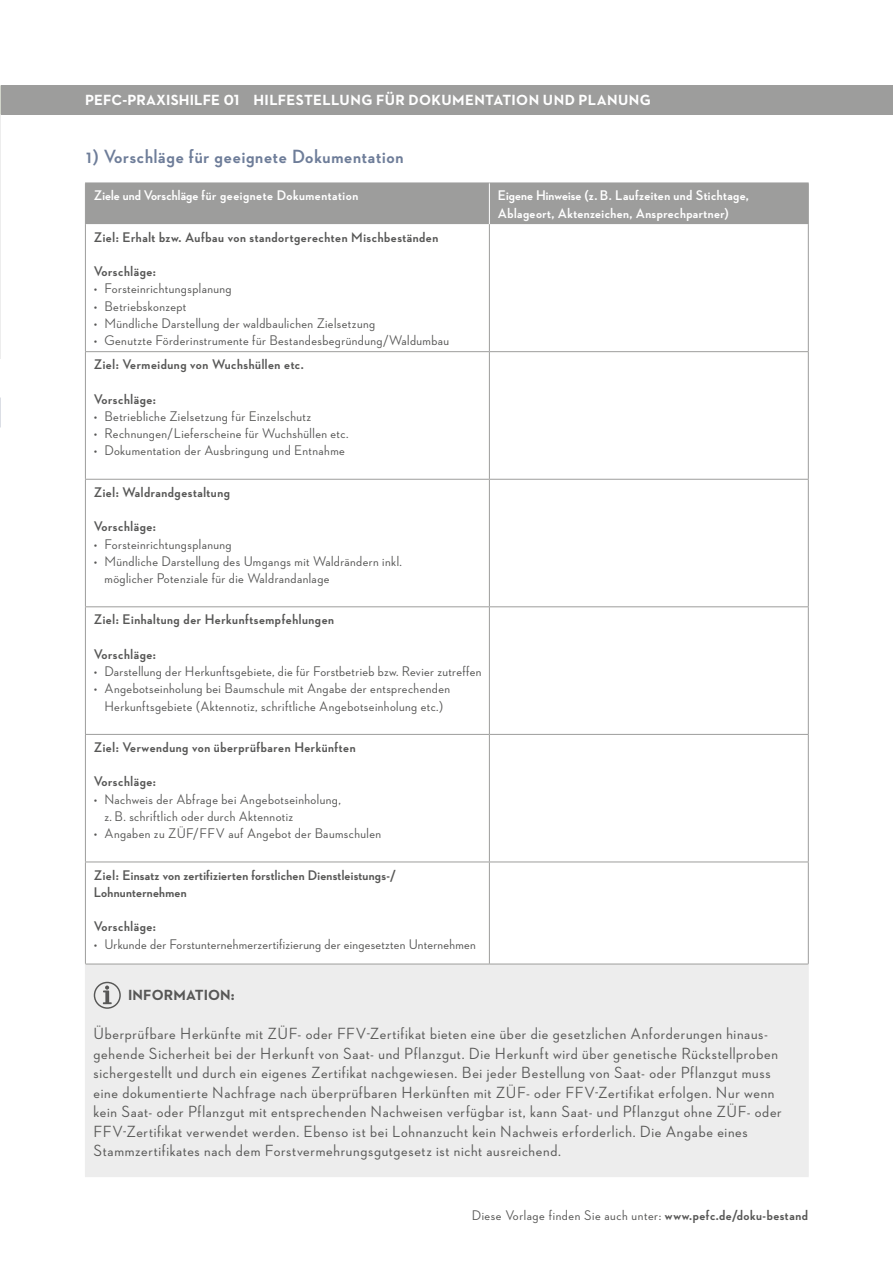
<style>
.page{position:relative;width:893px;height:1263px;background:#fff}
.page>*{position:absolute;margin:0;border:0;box-sizing:border-box;transform-origin:0 0}
.t1{font:700 19.5px "Neutraface 2 Display";letter-spacing:.04em;color:#6e7d99}
.t2{font:500 16.5px/19.5px "Neutraface 2 Display";letter-spacing:.04em;color:#575756}
.t3{font:700 15px "Neutraface 2 Text";letter-spacing:.015em;color:#fff}
.t4{font:700 15px "Neutraface 2 Text";letter-spacing:.01em;color:#575756}
.t5{font:500 14.25px/17.2px "Neutraface 2 Display";letter-spacing:.03em;color:#575756}
.t6{font:700 14.25px "Neutraface 2 Display";letter-spacing:.04em;color:#575756}
.t7{font:700 14.25px/17.2px "Neutraface 2 Display";letter-spacing:.03em;color:#fff}
.t8{font:700 14.25px/17.2px "Neutraface 2 Display";letter-spacing:.02em;color:#575756}
.s1{font-weight:700}
</style>
<div class="page">
<div style="left:86px;top:184px;width:722px;height:40px;background:#9d9d9c"></div>
<div style="left:85px;top:964px;width:723px;height:213px;background:#ededed"></div>
<hr style="left:489px;top:224px;width:1px;height:127px;background:#9d9d9c">
<hr style="left:85px;top:351px;width:404px;height:1px;background:#9d9d9c">
<hr style="left:489px;top:351px;width:320px;height:1px;background:#9d9d9c">
<hr style="left:489px;top:352px;width:1px;height:127px;background:#9d9d9c">
<hr style="left:85px;top:479px;width:404px;height:1px;background:#9d9d9c">
<hr style="left:489px;top:479px;width:320px;height:1px;background:#9d9d9c">
<hr style="left:489px;top:480px;width:1px;height:126px;background:#9d9d9c">
<hr style="left:85px;top:606px;width:404px;height:1px;background:#9d9d9c">
<hr style="left:489px;top:606px;width:320px;height:1px;background:#9d9d9c">
<hr style="left:489px;top:607px;width:1px;height:127px;background:#9d9d9c">
<hr style="left:85px;top:734px;width:404px;height:1px;background:#9d9d9c">
<hr style="left:489px;top:734px;width:320px;height:1px;background:#9d9d9c">
<hr style="left:489px;top:735px;width:1px;height:126px;background:#9d9d9c">
<hr style="left:85px;top:861px;width:404px;height:1px;background:#9d9d9c">
<hr style="left:489px;top:861px;width:320px;height:1px;background:#9d9d9c">
<hr style="left:489px;top:862px;width:1px;height:102px;background:#9d9d9c">
<hr style="left:85px;top:183px;width:404px;height:1px;background:#9d9d9c">
<hr style="left:85px;top:183px;width:1px;height:41px;background:#9d9d9c">
<hr style="left:489px;top:183px;width:320px;height:1px;background:#9d9d9c">
<hr style="left:808px;top:183px;width:1px;height:41px;background:#9d9d9c">
<hr style="left:85px;top:224px;width:1px;height:127px;background:#9d9d9c">
<hr style="left:808px;top:224px;width:1px;height:127px;background:#9d9d9c">
<hr style="left:85px;top:352px;width:1px;height:127px;background:#9d9d9c">
<hr style="left:808px;top:352px;width:1px;height:127px;background:#9d9d9c">
<hr style="left:85px;top:480px;width:1px;height:126px;background:#9d9d9c">
<hr style="left:808px;top:480px;width:1px;height:126px;background:#9d9d9c">
<hr style="left:85px;top:607px;width:1px;height:127px;background:#9d9d9c">
<hr style="left:808px;top:607px;width:1px;height:127px;background:#9d9d9c">
<hr style="left:85px;top:735px;width:1px;height:126px;background:#9d9d9c">
<hr style="left:808px;top:735px;width:1px;height:126px;background:#9d9d9c">
<hr style="left:85px;top:862px;width:1px;height:102px;background:#9d9d9c">
<hr style="left:808px;top:862px;width:1px;height:102px;background:#9d9d9c">
<hr style="left:85px;top:964px;width:404px;height:1px;background:#9d9d9c">
<hr style="left:489px;top:964px;width:320px;height:1px;background:#9d9d9c">
<hr style="left:85px;top:964px;width:1px;height:212px;background:#ededed">
<hr style="left:808px;top:964px;width:1px;height:212px;background:#ededed">
<hr style="left:489px;top:1176px;width:320px;height:1px;background:#ededed">
<hr style="left:489px;top:183px;width:1px;height:41px;background:#fff">
<div style="left:0;top:85px;width:893px;height:30px;background:#9d9d9c"></div>
<div style="left:94px;top:982px;width:27px;height:27px;border:1px solid #575756;border-radius:50%"></div>
<svg style="left:103px;top:985px;width:9px;height:19px"></svg>
<hr style="left:0;top:85px;width:1px;height:273px;background:#ededed">
<p class="t3" style="left:85px;top:90px;width:567px">PEFC-PRAXISHILFE 01 HILFESTELLUNG FÜR DOKUMENTATION UND PLANUNG</p>
<h1 class="t1" style="left:86px;top:145px;width:319px">1) Vorschläge für geeignete Dokumentation</h1>
<p class="t7" style="left:94px;top:187px;width:266px">Ziele und Vorschläge für geeignete Dokumentation</p>
<p class="t7" style="left:498px;top:187px;width:253px">Eigene Hinweise (z. B. Laufzeiten und Stichtage,<br>Ablageort, Aktenzeichen, Ansprechpartner)</p>
<p class="t6" style="left:94px;top:229px;width:346px">Ziel: Erhalt bzw. Aufbau von standortgerechten Mischbeständen</p>
<p class="t6" style="left:94px;top:263px;width:64px">Vorschläge:</p>
<p class="t5" style="left:94px;top:280px;width:139px">• Forsteinrichtungsplanung</p>
<p class="t5" style="left:94px;top:297px;width:94px">• Betriebskonzept</p>
<p class="t5" style="left:94px;top:314px;width:283px">• Mündliche Darstellung der waldbaulichen Zielsetzung</p>
<p class="t5" style="left:94px;top:332px;width:357px">• Genutzte Förderinstrumente für Bestandesbegründung/Waldumbau</p>
<p class="t6" style="left:94px;top:356px;width:211px">Ziel: Vermeidung von Wuchshüllen etc.</p>
<p class="t6" style="left:94px;top:391px;width:64px">Vorschläge:</p>
<p class="t5" style="left:94px;top:408px;width:219px">• Betriebliche Zielsetzung für Einzelschutz</p>
<p class="t5" style="left:94px;top:425px;width:256px">• Rechnungen/Lieferscheine für Wuchshüllen etc.</p>
<p class="t5" style="left:94px;top:442px;width:252px">• Dokumentation der Ausbringung und Entnahme</p>
<p class="t6" style="left:94px;top:484px;width:138px">Ziel: Waldrandgestaltung</p>
<p class="t6" style="left:94px;top:518px;width:64px">Vorschläge:</p>
<p class="t5" style="left:94px;top:535px;width:139px">• Forsteinrichtungsplanung</p>
<p class="t5" style="left:105px;top:552px;width:299px;text-indent:-11px">• Mündliche Darstellung des Umgangs mit Waldrändern inkl. möglicher Potenziale für die Waldrandanlage</p>
<p class="t6" style="left:94px;top:611px;width:242px">Ziel: Einhaltung der Herkunftsempfehlungen</p>
<p class="t6" style="left:94px;top:646px;width:64px">Vorschläge:</p>
<p class="t5" style="left:94px;top:663px;width:389px">• Darstellung der Herkunftsgebiete, die für Forstbetrieb bzw. Revier zutreffen</p>
<p class="t5" style="left:94px;top:680px;width:358px;text-align:center">• Angebotseinholung bei Baumschule mit Angabe der entsprechenden<br>Herkunftsgebiete (Aktennotiz, schriftliche Angebotseinholung etc.)</p>
<p class="t6" style="left:94px;top:739px;width:263px">Ziel: Verwendung von überprüfbaren Herkünften</p>
<p class="t6" style="left:94px;top:774px;width:64px">Vorschläge:</p>
<p class="t5" style="left:104px;top:790px;width:238px;text-indent:-11px">• Nachweis der Abfrage bei Angebotseinholung, z. B. schriftlich oder durch Aktennotiz</p>
<p class="t5" style="left:94px;top:825px;width:289px">• Angaben zu ZÜF/FFV auf Angebot der Baumschulen</p>
<p class="t8" style="left:94px;top:866px;width:304px">Ziel: Einsatz von zertifizierten forstlichen Dienstleistungs-/<br>Lohnunternehmen</p>
<p class="t6" style="left:94px;top:918px;width:64px">Vorschläge:</p>
<p class="t5" style="left:94px;top:935px;width:383px">• Urkunde der Forstunternehmerzertifizierung der eingesetzten Unternehmen</p>
<p class="t4" style="left:128px;top:986px;width:108px">INFORMATION:</p>
<p class="t2" style="left:94px;top:1024px;width:690px">Überprüfbare Herkünfte mit ZÜF- oder FFV-Zertifikat bieten eine über die gesetzlichen Anforderungen hinaus&shy;gehende Sicherheit bei der Herkunft von Saat- und Pflanzgut. Die Herkunft wird über genetische Rückstellproben sichergestellt und durch ein eigenes Zertifikat nachgewiesen. Bei jeder Bestellung von Saat- oder Pflanzgut muss eine dokumentierte Nachfrage nach überprüfbaren Herkünften mit ZÜF- oder FFV-Zertifikat erfolgen. Nur wenn kein Saat- oder Pflanzgut mit entsprechenden Nachweisen verfügbar ist, kann Saat- und Pflanzgut ohne ZÜF- oder FFV-Zertifikat verwendet werden. Ebenso ist bei Lohnanzucht kein Nachweis erforderlich. Die Angabe eines Stammzertifikates nach dem Forstvermehrungsgutgesetz ist nicht ausreichend.</p>
<p class="t5" style="left:472px;top:1207px;width:338px">Diese Vorlage finden Sie auch unter: <span class="s1">www.pefc.de/doku-bestand</span></p>
</div>
